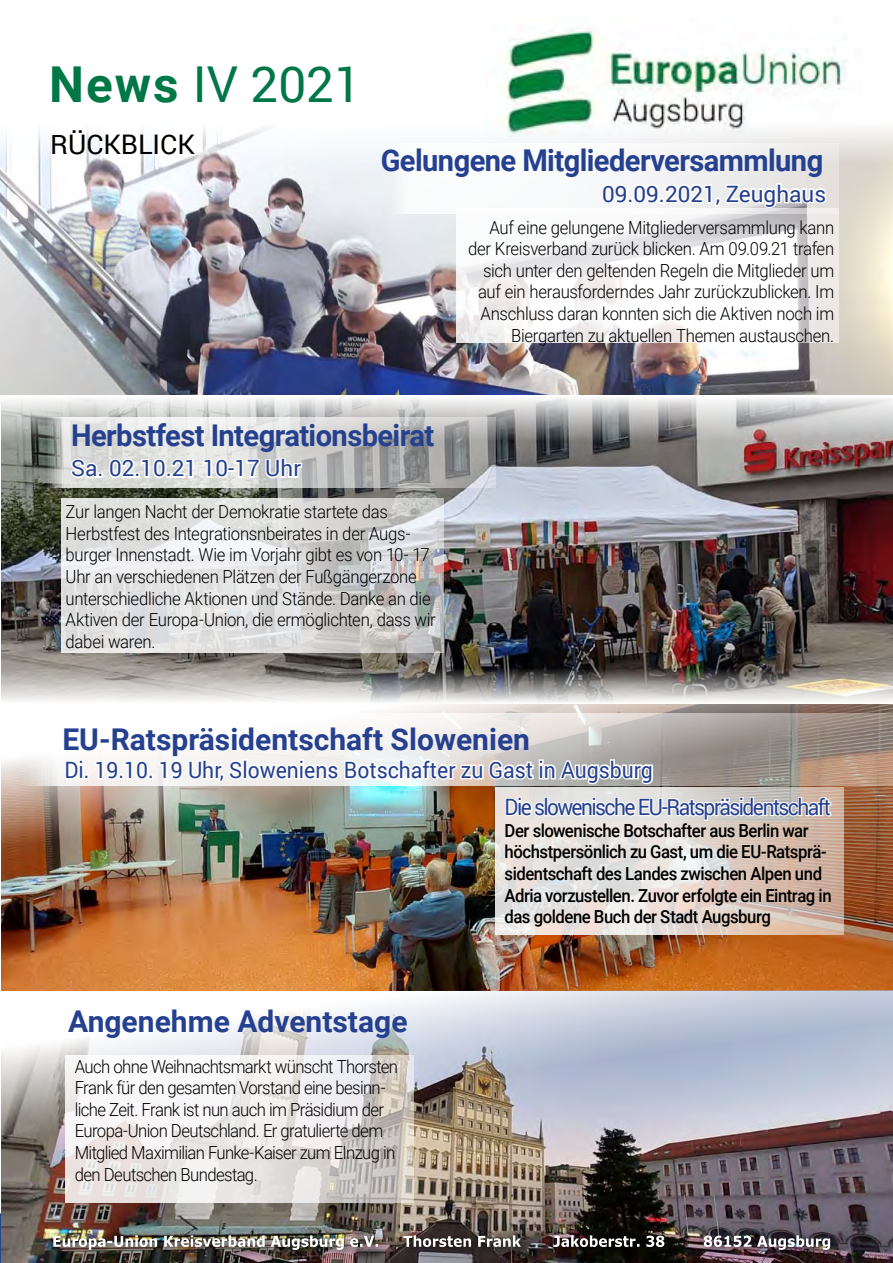
<style>
.page{position:relative;width:893px;height:1263px;background:#fff}
.page>*{position:absolute;margin:0;border:0;box-sizing:border-box;transform-origin:0 0}
.t1{font:49.5px "Roboto";color:#007747}
.t2{font:700 30px "Roboto";letter-spacing:-.02em;color:#25408f}
.t3{font:700 30px "Roboto";color:#25408f}
.t4{font:27px "Roboto";color:#000}
.t5{font:22.5px "Roboto";color:#25408f;scale:.94 1}
.t6{font:22.5px "Roboto";color:#25408f}
.t7{font:22.5px "Roboto";letter-spacing:-.075em;color:#25408f;scale:.93 1}
.t8{font:300 18px/21.6px "Roboto";letter-spacing:-.02em;color:#000;text-align:right;scale:.93 1}
.t9{font:300 18px/21.6px "Roboto";letter-spacing:-.04em;color:#000;scale:.93 1}
.t10{font:500 18px/21.6px "Roboto";letter-spacing:-.03em;color:#000;scale:.93 1}
.s1{font-weight:700}
</style>
<div class="page">
<img style="left:500px;top:28px;width:347px;height:95px">
<img style="left:1px;top:458px;width:892px;height:755px">
<img style="left:0;top:123px;width:893px;height:272px">
<svg style="left:457px;top:213px;width:382px;height:130px"></svg>
<svg style="left:495px;top:787px;width:349px;height:148px;background:#e0d4cd"></svg>
<svg style="left:13px;top:713px;width:880px;height:73px"></svg>
<img style="left:63px;top:741px;width:770px;height:97px">
<svg style="left:1px;top:398px;width:892px;height:60px;background:#b3afae"></svg>
<svg style="left:42px;top:418px;width:453px;height:70px;background:#c2c3c2"></svg>
<svg style="left:69px;top:456px;width:126px;height:25px"></svg>
<svg style="left:202px;top:456px;width:102px;height:24px"></svg>
<svg style="left:62px;top:498px;width:382px;height:155px;background:#dadada"></svg>
<img style="left:1px;top:654px;width:892px;height:49px">
<div style="left:386px;top:143px;width:453px;height:70px;background:linear-gradient(to right,#fff,#eae9e8)"></div>
<svg style="left:600px;top:182px;width:229px;height:28px"></svg>
<img style="left:0;top:1213px;width:893px;height:50px">
<svg style="left:66px;top:1054px;width:348px;height:148px"></svg>
<h1 class="t1" style="left:49px;top:49px;width:314px"><span class="s1">News</span> IV 2021</h1>
<h3 class="t4" style="left:50px;top:126px;width:146px">RÜCKBLICK</h3>
<h2 class="t2" style="left:381px;top:140px;width:444px">Gelungene Mitgliederversammlung</h2>
<p class="t6" style="left:602px;top:178px;width:225px">09.09.2021, Zeughaus</p>
<p class="t8" style="left:468px;top:216px;width:395px">Auf eine gelungene Mitgliederversammlung kann der Kreisverband zurück blicken. Am 09.09.21 trafen sich unter den geltenden Regeln die Mitglieder um auf ein herausforderndes Jahr zurückzublicken. Im Anschluss daran konnten sich die Aktiven noch im Biergarten zu aktuellen Themen austauschen.</p>
<h2 class="t2" style="left:71px;top:414px;width:365px">Herbstfest Integrationsbeirat</h2>
<p class="t6" style="left:71px;top:453px;width:231px">Sa. 02.10.21 10-17 Uhr</p>
<p class="t8" style="left:66px;top:500px;width:400px;text-align:left">Zur langen Nacht der Demokratie startete das Herbstfest des Integrationsnbeirates in der Augs&shy;burger Innenstadt. Wie im Vorjahr gibt es von 10- 17<br>Uhr an verschiedenen Plätzen der Fußgängerzone unterschiedliche Aktionen und Stände. Danke an die Aktiven der Europa-Union, die ermöglichten, dass wir dabei waren.</p>
<h2 class="t3" style="left:62px;top:718px;width:469px">EU-Ratspräsidentschaft Slowenien</h2>
<p class="t5" style="left:65px;top:754px;width:627px">Di. 19.10. 19 Uhr, Sloweniens Botschafter zu Gast in Augsburg</p>
<h2 class="t3" style="left:68px;top:1000px;width:341px">Angenehme Adventstage</h2>
<p class="t9" style="left:75px;top:1055px;width:349px">Auch ohne Weihnachtsmarkt wünscht Thorsten Frank für den gesamten Vorstand eine besinn&shy;liche Zeit. Frank ist nun auch im Präsidium der Europa-Union Deutschland. Er gratulierte dem Mitglied Maximilian Funke-Kaiser zum EInzug in den Deutschen Bundestag.</p>
<p class="t7" style="left:505px;top:791px;width:353px">Die slowenische EU-Ratspräsidentschaft</p>
<p class="t10" style="left:505px;top:819px;width:353px">Der slowenische Botschafter aus Berlin war höchstpersönlich zu Gast, um die EU-Ratsprä&shy;sidentschaft des Landes zwischen Alpen und Adria vorzustellen. Zuvor erfolgte ein Eintrag in das goldene Buch der Stadt Augsburg</p>
</div>
